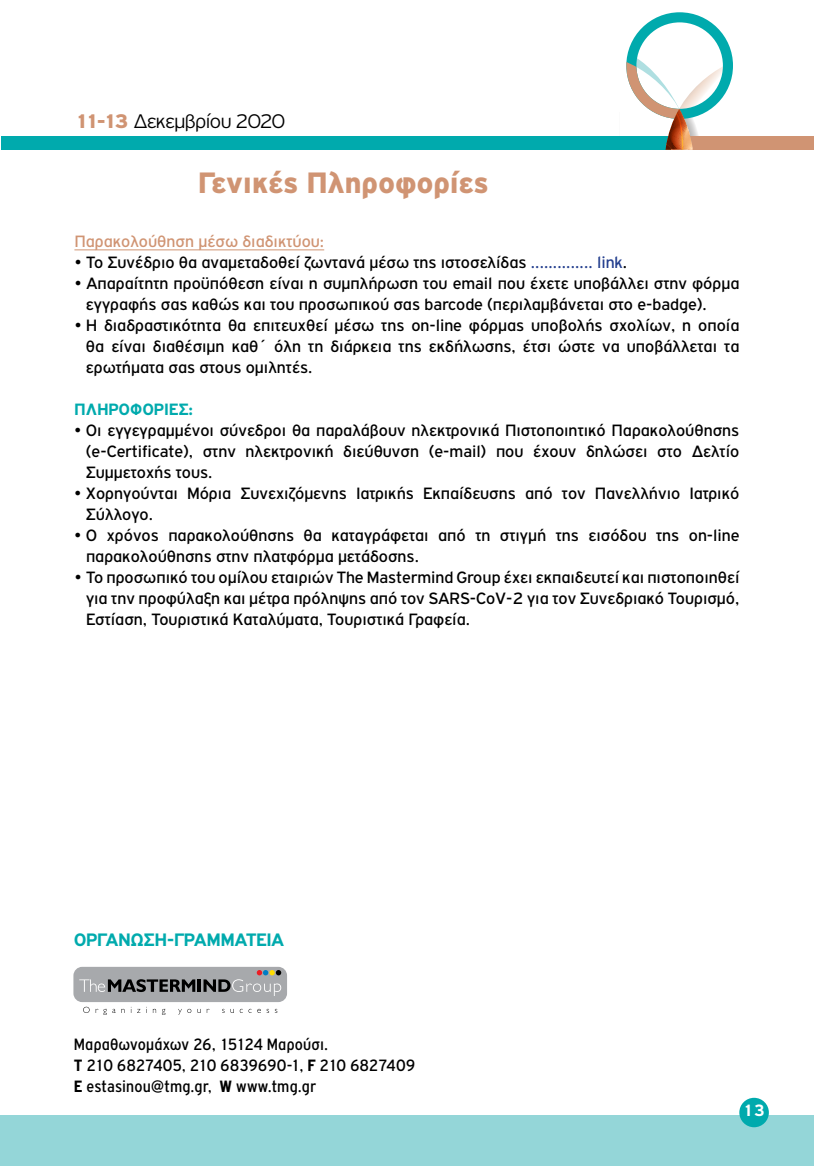
<style>
.page{position:relative;width:814px;height:1166px;background:#fff}
.page>*{position:absolute;margin:0;border:0;box-sizing:border-box;transform-origin:0 0}
.t1{font:900 31.5px "PF Highway Gothic";letter-spacing:-.005em;color:#d09473}
.t2{font:300 21px "PF Highway Gothic";letter-spacing:-.035em;color:#000;scale:1.05 1}
.t3{font:700 19.25px "PF Highway Gothic";letter-spacing:-.02em;color:#00aaad}
.t4{font:17.5px/21px "PF Highway Gothic";color:#000}
.t5{font:17.5px/21px "PF Highway Gothic Cond";letter-spacing:.005em;color:#000}
.t6{font:17.5px "PF Highway Gothic";color:#d09473}
.t7{font:700 17.5px "PF Highway Gothic";color:#00aaad}
.t8{font:700 17.5px "PF Highway Gothic";color:#fff}
.s1{font-weight:900;color:#d09473}
.s2{color:#25408f}
.s3{font-weight:700}
</style>
<div class="page">
<div style="left:679px;top:136px;width:135px;height:14px;background:#d09473"></div>
<div style="left:1px;top:136px;width:687px;height:14px;background:#00aaad"></div>
<div style="left:0;top:1115px;width:814px;height:51px;background:#94d6d8"></div>
<svg style="left:626px;top:12px;width:107px;height:138px"></svg>
<div style="left:739px;top:1098px;width:29px;height:29px;background:#00aaad;border-radius:50%"></div>
<hr style="left:74px;top:250px;width:250px;height:1px;background:#d09473">
<div style="left:73px;top:967px;width:214px;height:35px;background:#a7a9ac;border-radius:9px"></div>
<svg style="left:83px;top:1007px;width:7px;height:6px"></svg>
<svg style="left:96px;top:1009px;width:29px;height:6px"></svg>
<svg style="left:131px;top:1007px;width:9px;height:6px"></svg>
<svg style="left:162px;top:1009px;width:3px;height:6px"></svg>
<svg style="left:178px;top:1009px;width:13px;height:6px"></svg>
<svg style="left:222px;top:1009px;width:12px;height:4px"></svg>
<svg style="left:240px;top:1009px;width:11px;height:4px"></svg>
<svg style="left:257px;top:1009px;width:12px;height:4px"></svg>
<svg style="left:79px;top:970px;width:202px;height:26px"></svg>
<p class="t2" style="left:74px;top:110px;width:202px"><span class="s1">11-13</span> Δεκεμβρίου 2020</p>
<h1 class="t1" style="left:198px;top:165px;width:292px">Γενικές Πληροφορίες</h1>
<p class="t6" style="left:74px;top:232px;width:251px">Παρακολούθηση μέσω διαδικτύου:</p>
<p class="t4" style="left:74px;top:252px;width:554px">• Το Συνέδριο θα αναμεταδοθεί ζωντανά μέσω της ιστοσελίδας <span class="s2">.............. link</span>.</p>
<p class="t4" style="left:86px;top:273px;width:655px;text-indent:-12px">• Απαραίτητη προϋπόθεση είναι η συμπλήρωση του email που έχετε υποβάλλει στην φόρμα εγγραφής σας καθώς και του προσωπικού σας barcode (περιλαμβάνεται στο e-badge).</p>
<p class="t4" style="left:86px;top:315px;width:655px;text-align:justify;text-indent:-12px">• Η διαδραστικότητα θα επιτευχθεί μέσω της on-line φόρμας υποβολής σχολίων, η οποία θα είναι διαθέσιμη καθ΄ όλη τη διάρκεια της εκδήλωσης, έτσι ώστε να υποβάλλεται τα ερωτήματα σας στους ομιλητές.</p>
<p class="t7" style="left:74px;top:400px;width:120px">ΠΛΗΡΟΦΟΡΙΕΣ:</p>
<p class="t4" style="left:86px;top:420px;width:655px;text-align:justify;text-indent:-12px">• Οι εγγεγραμμένοι σύνεδροι θα παραλάβουν ηλεκτρονικά Πιστοποιητικό Παρακολούθησης (e-Certificate), στην ηλεκτρονική διεύθυνση (e-mail) που έχουν δηλώσει στο Δελτίο Συμμετοχής τους.</p>
<p class="t4" style="left:86px;top:483px;width:655px;text-indent:-12px">• Χορηγούνται Μόρια Συνεχιζόμενης Ιατρικής Εκπαίδευσης από τον Πανελλήνιο Ιατρικό<br>Σύλλογο.</p>
<p class="t4" style="left:86px;top:525px;width:655px;text-indent:-12px">• Ο χρόνος παρακολούθησης θα καταγράφεται από τη στιγμή της εισόδου της on-line παρακολούθησης στην πλατφόρμα μετάδοσης.</p>
<p class="t4" style="left:86px;top:567px;width:655px;text-align:justify;text-indent:-12px">• Το προσωπικό του ομίλου εταιριών The Mastermind Group έχει εκπαιδευτεί και πιστοποιηθεί για την προφύλαξη και μέτρα πρόληψης από τον SARS-CoV-2 για τον Συνεδριακό Τουρισμό, Εστίαση, Τουριστικά Καταλύματα, Τουριστικά Γραφεία.</p>
<p class="t3" style="left:74px;top:929px;width:212px">ΟΡΓΑΝΩΣΗ-ΓΡΑΜΜΑΤΕΙΑ</p>
<p class="t5" style="left:74px;top:1033px;width:343px">Μαραθωνομάχων 26, 15124 Μαρούσι.<br><span class="s3">Τ</span> 210 6827405, 210 6839690-1, <span class="s3">F</span> 210 6827409<br><span class="s3">E</span> estasinou@tmg.gr, <span class="s3">W</span> www.tmg.gr</p>
<p class="t8" style="left:742px;top:1100px;width:24px">13</p>
</div>
